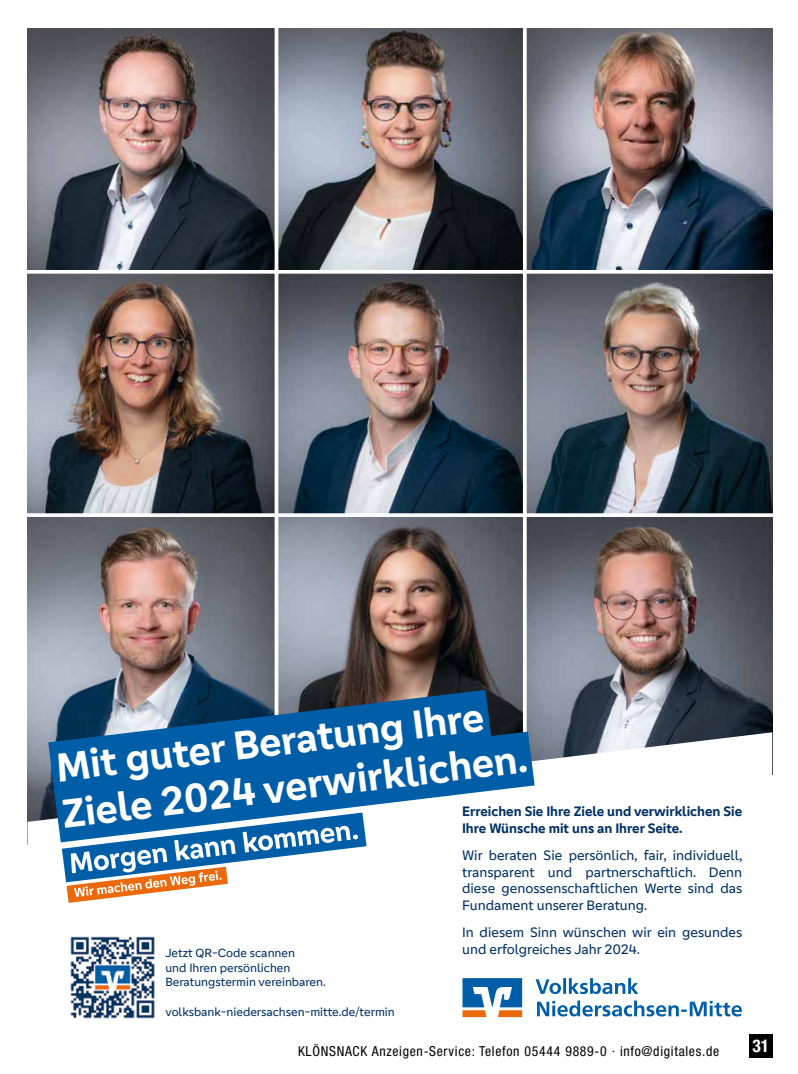
<style>
.page{position:relative;width:798px;height:1074px;background:#fff}
.page>*{position:absolute;margin:0;border:0;box-sizing:border-box;transform-origin:0 0}
.t1{font:700 41.62px/46.6px "Genos GFG";color:#fff}
.t2{font:700 condensed 17.5px "Helvetica Neue";color:#fff}
.t3{font:14.12px/16.9px "Genos GFG";color:#003064;text-align:justify}
.t4{font:700 14.12px/16.9px "Genos GFG";color:#003064}
.t5{font:condensed 13.75px "Helvetica Neue";letter-spacing:.05em;color:#000}
.t6{font:12.25px/14.8px "Genos GFG";color:#003064}
</style>
<div class="page">
<div style="left:749px;top:1034px;width:23px;height:23px;background:#000"></div>
<img style="left:278px;top:517px;width:244px;height:214px">
<img style="left:27px;top:29px;width:495px;height:484px">
<img style="left:27px;top:517px;width:166px;height:205px">
<img style="left:193px;top:517px;width:81px;height:173px">
<img style="left:278px;top:29px;width:244px;height:241px">
<img style="left:526px;top:29px;width:246px;height:703px">
<svg style="left:538px;top:988px;width:100px;height:6px"></svg>
<svg style="left:537px;top:1000px;width:204px;height:16px"></svg>
<svg style="left:462px;top:988px;width:60px;height:29px"></svg>
<svg style="left:522px;top:29px;width:1px;height:702px"></svg>
<svg style="left:27px;top:270px;width:745px;height:4px"></svg>
<svg style="left:27px;top:513px;width:745px;height:4px"></svg>
<svg style="left:274px;top:29px;width:4px;height:661px"></svg>
<svg style="left:27px;top:732px;width:745px;height:256px"></svg>
<svg style="left:48px;top:690px;width:444px;height:106px;background:#336289"></svg>
<svg style="left:54px;top:731px;width:480px;height:111px;fill:#005ea8"></svg>
<svg style="left:62px;top:812px;width:304px;height:91px"></svg>
<img style="left:68px;top:933px;width:89px;height:86px">
<h1 class="t1" style="left:54px;top:745px;width:469px;rotate:-7deg">Mit guter Beratung Ihre<br>Ziele 2024 verwirklichen.</h1>
<p class="t4" style="left:462px;top:803px;width:281px">Erreichen Sie Ihre Ziele und verwirklichen Sie<br>Ihre Wünsche mit uns an Ihrer Seite.</p>
<p class="t3" style="left:462px;top:846px;width:282px">Wir beraten Sie persönlich, fair, individuell, transparent und partnerschaftlich. Denn diese genossenschaftlichen Werte sind das Fundament unserer Beratung.</p>
<p class="t3" style="left:462px;top:923px;width:281px">In diesem Sinn wünschen wir ein gesundes und erfolgreiches Jahr 2024.</p>
<p class="t6" style="left:165px;top:945px;width:162px">Jetzt QR-Code scannen<br>und Ihren persönlichen<br>Beratungstermin vereinbaren.</p>
<p class="t6" style="left:165px;top:1004px;width:231px">volksbank-niedersachsen-mitte.de/termin</p>
<p class="t5" style="left:298px;top:1043px;width:422px">KLÖNSNACK Anzeigen-Service: Telefon 05444 9889-0 · info@digitales.de</p>
<p class="t2" style="left:752px;top:1035px;width:18px">31</p>
</div>
